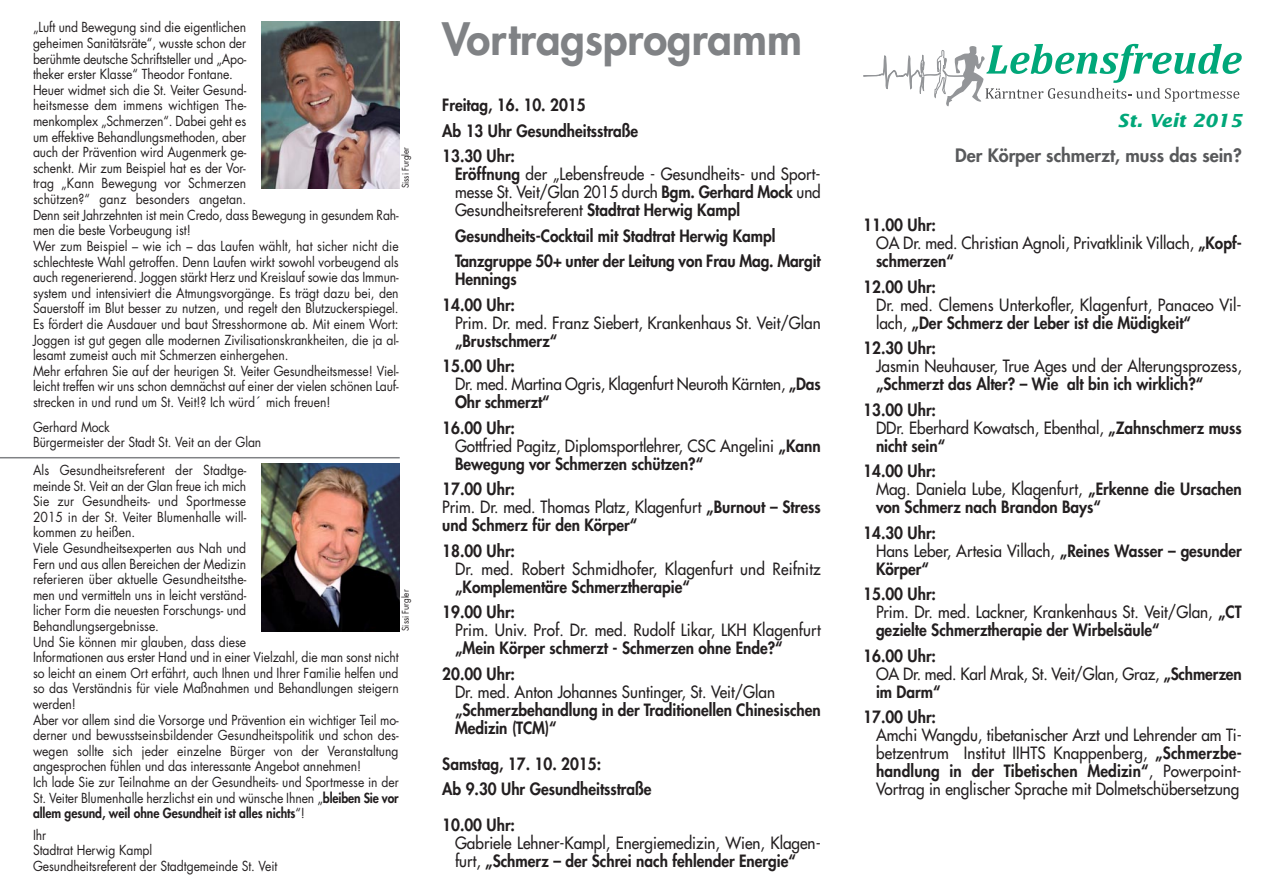
<style>
.page{position:relative;width:1263px;height:893px;background:#fff}
.page>*{position:absolute;margin:0;border:0;box-sizing:border-box;transform-origin:0 0}
.t1{font:800 43.5px "Futura";color:#808285}
.t2{font:800 18px "Futura";color:#58595b}
.t3{font:italic 700 18px "Lucida Sans";color:#00a779}
.t4{font:16.5px/18px "Futura";color:#231f20;scale:.93 1}
.t5{font:800 16.5px/25.5px "Futura";color:#231f20;scale:.93 1}
.t6{font:13.5px/15.6px "Futura";letter-spacing:-.005em;color:#231f20;scale:.9 1}
.t7{font:9px "Futura";letter-spacing:-.005em;color:#231f20;scale:.9 1}
.s1{font-family:"Lucida Grande"}
.s2{font-weight:800}
.s3{font-weight:400}
</style>
<div class="page">
<svg style="left:863px;top:44px;width:379px;height:62px"></svg>
<img style="left:261px;top:21px;width:139px;height:168px">
<hr style="left:0;top:457px;width:400px;height:1px;background:#808285">
<img style="left:261px;top:463px;width:139px;height:168px">
<p class="t6" style="left:33px;top:21px;width:408px">„Luft und Bewegung sind die eigentlichen<br>geheimen Sanitätsräte“, wusste schon der<br>berühmte deutsche Schriftsteller und „Apo-<br>theker erster Klasse“ Theodor Fontane.<br>Heuer widmet sich die St. Veiter Gesund-<br>heitsmesse dem immens wichtigen The-<br>menkomplex „Schmerzen“. Dabei geht es<br>um effektive Behandlungsmethoden, aber<br>auch der Prävention wird Augenmerk ge-<br>schenkt. Mir zum Beispiel hat es der Vor-<br>trag „Kann Bewegung vor Schmerzen<br>schützen?“ ganz besonders angetan.<br>Denn seit Jahrzehnten ist mein Credo, dass Bewegung in gesundem Rah&shy;men die beste Vorbeugung ist!<br>Wer zum Beispiel – wie ich – das Laufen wählt, hat sicher nicht die schlechteste Wahl getroffen. Denn Laufen wirkt sowohl vorbeugend als auch regenerierend. Joggen stärkt Herz und Kreislauf sowie das Immun&shy;system und intensiviert die Atmungsvorgänge. Es trägt dazu bei, den Sauerstoff im Blut besser zu nutzen, und regelt den Blutzuckerspiegel.<br>Es fördert die Ausdauer und baut Stresshormone ab. Mit einem Wort:<br>Joggen ist gut gegen alle modernen Zivilisationskrankheiten, die ja al&shy;lesamt zumeist auch mit Schmerzen einhergehen.<br>Mehr erfahren Sie auf der heurigen St. Veiter Gesundheitsmesse! Viel&shy;leicht treffen wir uns schon demnächst auf einer der vielen schönen Lauf&shy;strecken in und rund um St. Veit!? Ich würd<span class="s1">´</span> mich freuen!</p>
<p class="t6" style="left:33px;top:420px;width:255px">Gerhard Mock<br>Bürgermeister der Stadt St. Veit an der Glan</p>
<p class="t6" style="left:33px;top:463px;width:408px">Als Gesundheitsreferent der Stadtge-<br>meinde St. Veit an der Glan freue ich mich<br>Sie zur Gesundheits- und Sportmesse<br>2015 in der St. Veiter Blumenhalle will-<br>kommen zu heißen.<br>Viele Gesundheitsexperten aus Nah und<br>Fern und aus allen Bereichen der Medizin<br>referieren über aktuelle Gesundheitsthe-<br>men und vermitteln uns in leicht verständ-<br>licher Form die neuesten Forschungs- und<br>Behandlungsergebnisse.<br>Und Sie können mir glauben, dass diese<br>Informationen aus erster Hand und in einer Vielzahl, die man sonst nicht so leicht an einem Ort erfährt, auch Ihnen und Ihrer Familie helfen und so das Verständnis für viele Maßnahmen und Behandlungen steigern werden!<br>Aber vor allem sind die Vorsorge und Prävention ein wichtiger Teil mo&shy;derner und bewusstseinsbildender Gesundheitspolitik und schon des&shy;wegen sollte sich jeder einzelne Bürger von der Veranstaltung angesprochen fühlen und das interessante Angebot annehmen!<br>Ich lade Sie zur Teilnahme an der Gesundheits- und Sportmesse in der St. Veiter Blumenhalle herzlichst ein und wünsche Ihnen „<span class="s2">bleiben Sie vor allem gesund, weil ohne Gesundheit ist alles nichts</span>“!</p>
<p class="t6" style="left:33px;top:828px;width:273px">Ihr<br>Stadtrat Herwig Kampl<br>Gesundheitsreferent der Stadtgemeinde St. Veit</p>
<p class="t7" style="left:401px;top:188px;width:47px;rotate:-90deg">Sissi Furgler</p>
<p class="t7" style="left:401px;top:631px;width:47px;rotate:-90deg">Sissi Furgler</p>
<h1 class="t1" style="left:442px;top:18px;width:361px">Vortragsprogramm</h1>
<p class="t5" style="left:442px;top:93px;width:212px">Freitag, 16. 10. 2015<br>Ab 13 Uhr Gesundheitsstraße<br>13.30 Uhr:</p>
<p class="t4" style="left:455px;top:166px;width:395px;text-align:justify"><span class="s2">Eröffnung</span> der „Lebensfreude - Gesundheits- und Sport&shy;messe St. Veit/Glan 2015 durch <span class="s2">Bgm. Gerhard Mock</span> und Gesundheitsreferent <span class="s2">Stadtrat Herwig Kampl</span></p>
<p class="t5" style="left:455px;top:224px;width:395px">Gesundheits-Cocktail mit Stadtrat Herwig Kampl<br>Tanzgruppe 50+ unter der Leitung von Frau Mag. Margit</p>
<p class="t5" style="left:442px;top:267px;width:81px;text-align:right">Hennings<br>14.00 Uhr:</p>
<p class="t4" style="left:455px;top:315px;width:395px">Prim. Dr. med. Franz Siebert, Krankenhaus St. Veit/Glan</p>
<p class="t5" style="left:442px;top:329px;width:125px;text-indent:13px">„Brustschmerz“<br>15.00 Uhr:</p>
<p class="t4" style="left:455px;top:376px;width:395px">Dr. med. Martina Ogris, Klagenfurt Neuroth Kärnten, <span class="s2">„Das<br>Ohr schmerzt“</span></p>
<p class="t4" style="left:455px;top:420px;width:395px;text-indent:-13px"><span class="s2">16.00 Uhr:<br></span>Gottfried Pagitz, Diplomsportlehrer, CSC Angelini <span class="s2">„Kann<br>Bewegung vor Schmerzen schützen?“</span></p>
<p class="t5" style="left:442px;top:481px;width:408px;line-height:18px">17.00 Uhr:<br><span class="s3">Prim. Dr. med. Thomas Platz, Klagenfurt</span> „Burnout – Stress und Schmerz für den Körper“</p>
<p class="t5" style="left:442px;top:539px;width:80px">18.00 Uhr:</p>
<p class="t4" style="left:455px;top:561px;width:395px">Dr. med. Robert Schmidhofer, Klagenfurt und Reifnitz</p>
<p class="t5" style="left:442px;top:575px;width:268px;text-indent:13px">„Komplementäre Schmerztherapie“<br>19.00 Uhr:</p>
<p class="t4" style="left:455px;top:622px;width:395px">Prim. Univ. Prof. Dr. med. Rudolf Likar, LKH Klagenfurt</p>
<p class="t5" style="left:442px;top:636px;width:368px;text-indent:13px">„Mein Körper schmerzt - Schmerzen ohne Ende?“<br>20.00 Uhr:</p>
<p class="t4" style="left:455px;top:684px;width:346px">Dr. med. Anton Johannes Suntinger, St. Veit/Glan</p>
<p class="t5" style="left:455px;top:702px;width:395px;line-height:18px">„Schmerzbehandlung in der Traditionellen Chinesischen<br>Medizin (TCM)“</p>
<p class="t5" style="left:442px;top:752px;width:227px">Samstag, 17. 10. 2015:<br>Ab 9.30 Uhr Gesundheitsstraße</p>
<p class="t5" style="left:442px;top:813px;width:80px">10.00 Uhr:</p>
<p class="t4" style="left:455px;top:835px;width:395px">Gabriele Lehner-Kampl, Energiemedizin, Wien, Klagen&shy;furt, <span class="s2">„Schmerz – der Schrei nach fehlender Energie“</span></p>
<h2 class="t3" style="left:1117px;top:113px;width:126px">St. Veit 2015</h2>
<h2 class="t2" style="left:955px;top:147px;width:288px">Der Körper schmerzt, muss das sein?</h2>
<p class="t4" style="left:876px;top:217px;width:395px;text-indent:-13px"><span class="s2">11.00 Uhr:<br></span>OA Dr. med. Christian Agnoli, Privatklinik Villach, <span class="s2">„Kopf&shy;schmerzen“</span></p>
<p class="t5" style="left:863px;top:275px;width:80px">12.00 Uhr:</p>
<p class="t4" style="left:876px;top:297px;width:395px">Dr. med. Clemens Unterkofler, Klagenfurt, Panaceo Vil&shy;lach, <span class="s2">„Der Schmerz der Leber ist die Müdigkeit“</span></p>
<p class="t5" style="left:863px;top:337px;width:80px">12.30 Uhr:</p>
<p class="t4" style="left:876px;top:358px;width:395px">Jasmin Neuhauser, True Ages und der Alterungsprozess,</p>
<p class="t5" style="left:863px;top:373px;width:367px;text-indent:13px">„Schmerzt das Alter? – Wie alt bin ich wirklich?“<br>13.00 Uhr:</p>
<p class="t4" style="left:876px;top:420px;width:395px">DDr. Eberhard Kowatsch, Ebenthal, <span class="s2">„Zahnschmerz muss nicht sein“</span></p>
<p class="t5" style="left:876px;top:463px;width:395px;line-height:18px;text-indent:-13px">14.00 Uhr:<br><span class="s3">Mag. Daniela Lube, Klagenfurt,</span> „Erkenne die Ursachen von Schmerz nach Brandon Bays“</p>
<p class="t5" style="left:876px;top:525px;width:395px;line-height:18px;text-indent:-13px">14.30 Uhr:<br><span class="s3">Hans Leber, Artesia Villach,</span> „Reines Wasser – gesunder<br>Körper“</p>
<p class="t5" style="left:876px;top:587px;width:395px;line-height:18px;text-indent:-13px">15.00 Uhr:<br><span class="s3">Prim. Dr. med. Lackner, Krankenhaus St. Veit/Glan,</span> „CT gezielte Schmerztherapie der Wirbelsäule“</p>
<p class="t4" style="left:876px;top:648px;width:395px;text-indent:-13px"><span class="s2">16.00 Uhr:<br></span>OA Dr. med. Karl Mrak, St. Veit/Glan, Graz, <span class="s2">„Schmerzen im Darm“</span></p>
<p class="t5" style="left:863px;top:706px;width:80px">17.00 Uhr:</p>
<p class="t4" style="left:876px;top:727px;width:395px;text-align:justify">Amchi Wangdu, tibetanischer Arzt und Lehrender am Ti&shy;betzentrum Institut IIHTS Knappenberg, <span class="s2">„Schmerzbe&shy;handlung in der Tibetischen Medizin“</span>, Powerpoint-Vortrag in englischer Sprache mit Dolmetschübersetzung</p>
</div>
